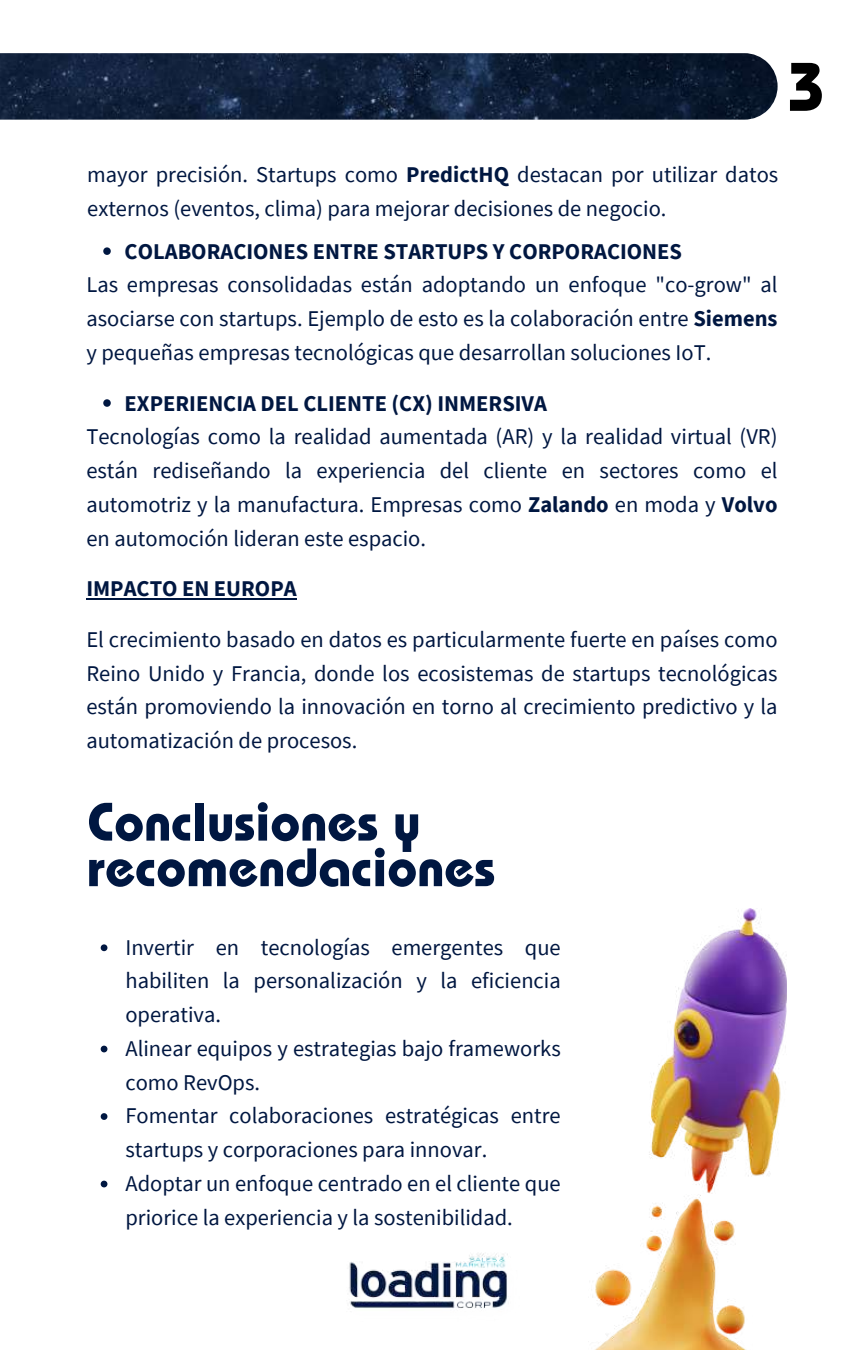
<style>
.page{position:relative;width:864px;height:1350px;background:#fff}
.page>*{position:absolute;margin:0;border:0;box-sizing:border-box;transform-origin:0 0}
.t1{font:700 68.4px "Bauhaus Pro";color:#000}
.t2{font:700 54px/45.4px "Bauhaus Pro";color:#001741}
.t3{font:22.5px/33.8px "Source Sans Pro";color:#001741;text-align:justify}
.t4{font:700 22.5px "Source Sans Pro";color:#001741}
.s1{font-weight:700}
</style>
<div class="page">
<img style="left:349px;top:1253px;width:160px;height:55px">
<img style="left:0;top:53px;width:778px;height:67px">
<img style="left:595px;top:908px;width:192px;height:442px">
<svg style="left:103px;top:247px;width:8px;height:8px"></svg>
<svg style="left:103px;top:399px;width:8px;height:8px"></svg>
<hr style="left:86px;top:598px;width:211px;height:2px;background:#001741">
<svg style="left:101px;top:944px;width:6px;height:7px"></svg>
<svg style="left:101px;top:1046px;width:6px;height:6px"></svg>
<svg style="left:101px;top:1113px;width:6px;height:7px"></svg>
<svg style="left:101px;top:1181px;width:6px;height:6px"></svg>
<h1 class="t1" style="left:787px;top:63px;width:40px">3</h1>
<p class="t3" style="left:87px;top:157px;width:693px">mayor precisión. Startups como <span class="s1">PredictHQ</span> destacan por utilizar datos externos (eventos, clima) para mejorar decisiones de negocio.</p>
<p class="t4" style="left:125px;top:237px;width:559px">COLABORACIONES ENTRE STARTUPS Y CORPORACIONES</p>
<p class="t3" style="left:86px;top:268px;width:693px">Las empresas consolidadas están adoptando un enfoque "co-grow" al asociarse con startups. Ejemplo de esto es la colaboración entre <span class="s1">Siemens </span>y pequeñas empresas tecnológicas que desarrollan soluciones IoT.</p>
<p class="t4" style="left:125px;top:388px;width:424px">EXPERIENCIA DEL CLIENTE (CX) INMERSIVA</p>
<p class="t3" style="left:86px;top:419px;width:693px">Tecnologías como la realidad aumentada (AR) y la realidad virtual (VR) están rediseñando la experiencia del cliente en sectores como el automotriz y la manufactura. Empresas como <span class="s1">Zalando</span> en moda y <span class="s1">Volvo </span>en automoción lideran este espacio.</p>
<p class="t4" style="left:86px;top:574px;width:212px">IMPACTO EN EUROPA</p>
<p class="t3" style="left:86px;top:622px;width:693px">El crecimiento basado en datos es particularmente fuerte en países como Reino Unido y Francia, donde los ecosistemas de startups tecnológicas están promoviendo la innovación en torno al crecimiento predictivo y la automatización de procesos.</p>
<h2 class="t2" style="left:87px;top:807px;width:410px">Conclusiones y recomendaciones</h2>
<p class="t3" style="left:125px;top:930px;width:437px;text-align:left">Invertir en tecnologías emergentes que habiliten la personalización y la eficiencia operativa.<br>Alinear equipos y estrategias bajo frameworks como RevOps.<br>Fomentar colaboraciones estratégicas entre startups y corporaciones para innovar.<br>Adoptar un enfoque centrado en el cliente que priorice la experiencia y la sostenibilidad.</p>
</div>
